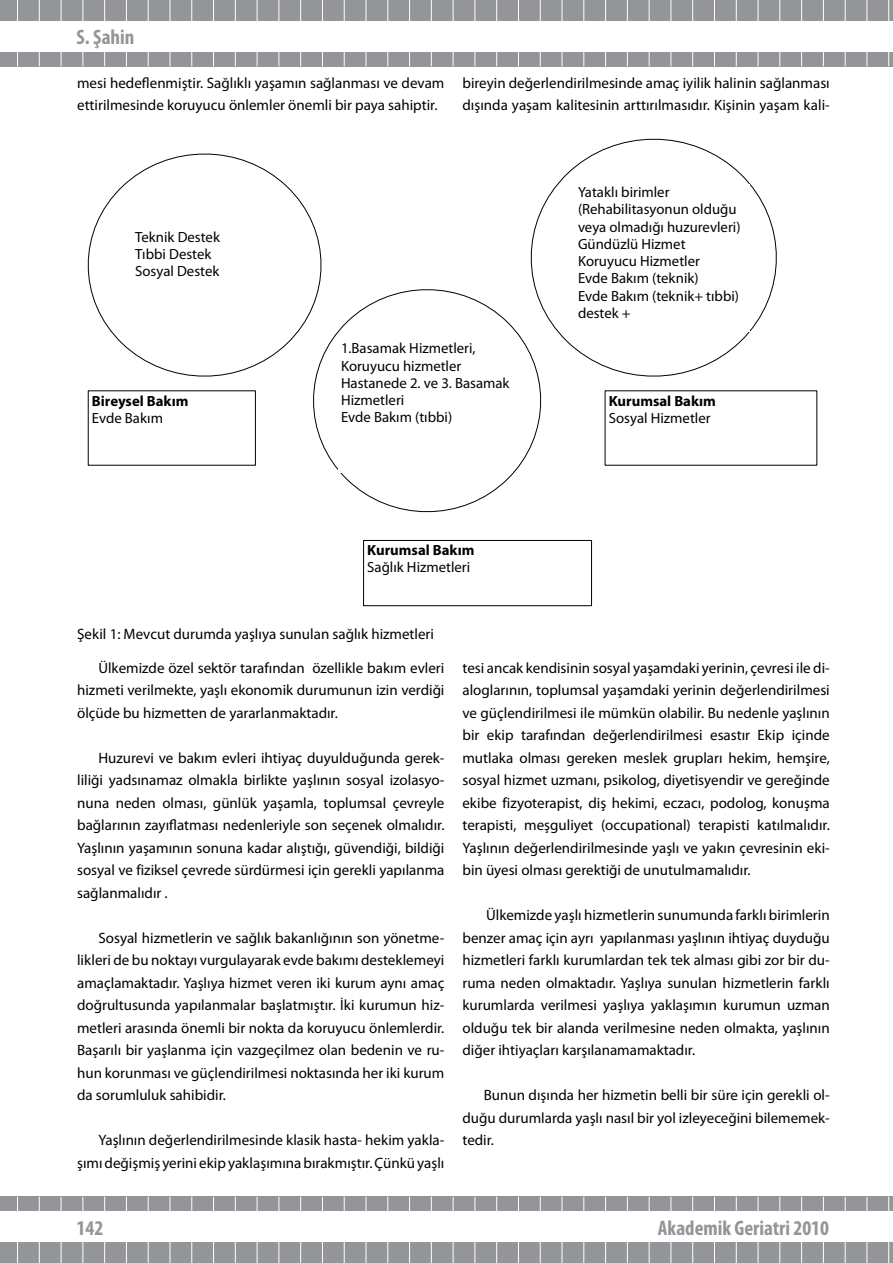
<style>
.page{position:relative;width:893px;height:1263px;background:#fff}
.page>*{position:absolute;margin:0;border:0;box-sizing:border-box;transform-origin:0 0}
.t1{font:700 condensed 21px "Myriad Pro";color:#939598}
.t2{font:15px/22.5px "Myriad Pro";color:#000;text-align:justify}
.t3{font:14.7px/17.2px "Myriad Pro";color:#000}
.t4{font:700 14.7px "Myriad Pro";color:#000}
</style>
<div class="page">
<div style="left:0;top:0;width:893px;height:66px;background:#939598"></div>
<hr style="left:17px;top:0;width:1px;height:66px;background:#fff">
<hr style="left:39px;top:0;width:1px;height:66px;background:#fff">
<hr style="left:61px;top:0;width:1px;height:66px;background:#fff">
<hr style="left:83px;top:0;width:1px;height:66px;background:#fff">
<hr style="left:104px;top:0;width:1px;height:66px;background:#fff">
<hr style="left:126px;top:0;width:1px;height:66px;background:#fff">
<hr style="left:148px;top:0;width:1px;height:66px;background:#fff">
<hr style="left:170px;top:0;width:1px;height:66px;background:#fff">
<hr style="left:191px;top:0;width:1px;height:66px;background:#fff">
<hr style="left:213px;top:0;width:1px;height:66px;background:#fff">
<hr style="left:235px;top:0;width:1px;height:66px;background:#fff">
<hr style="left:257px;top:0;width:1px;height:66px;background:#fff">
<hr style="left:279px;top:0;width:1px;height:66px;background:#fff">
<hr style="left:300px;top:0;width:1px;height:66px;background:#fff">
<hr style="left:322px;top:0;width:1px;height:66px;background:#fff">
<hr style="left:344px;top:0;width:1px;height:66px;background:#fff">
<hr style="left:366px;top:0;width:1px;height:66px;background:#fff">
<hr style="left:388px;top:0;width:1px;height:66px;background:#fff">
<hr style="left:409px;top:0;width:1px;height:66px;background:#fff">
<hr style="left:431px;top:0;width:1px;height:66px;background:#fff">
<hr style="left:453px;top:0;width:1px;height:66px;background:#fff">
<hr style="left:475px;top:0;width:1px;height:66px;background:#fff">
<hr style="left:496px;top:0;width:1px;height:66px;background:#fff">
<hr style="left:518px;top:0;width:1px;height:66px;background:#fff">
<hr style="left:540px;top:0;width:1px;height:66px;background:#fff">
<hr style="left:562px;top:0;width:1px;height:66px;background:#fff">
<hr style="left:584px;top:0;width:1px;height:66px;background:#fff">
<hr style="left:605px;top:0;width:1px;height:66px;background:#fff">
<hr style="left:627px;top:0;width:1px;height:66px;background:#fff">
<hr style="left:649px;top:0;width:1px;height:66px;background:#fff">
<hr style="left:671px;top:0;width:1px;height:66px;background:#fff">
<hr style="left:692px;top:0;width:1px;height:66px;background:#fff">
<hr style="left:714px;top:0;width:1px;height:66px;background:#fff">
<hr style="left:736px;top:0;width:1px;height:66px;background:#fff">
<hr style="left:758px;top:0;width:1px;height:66px;background:#fff">
<hr style="left:780px;top:0;width:1px;height:66px;background:#fff">
<hr style="left:801px;top:0;width:1px;height:66px;background:#fff">
<hr style="left:823px;top:0;width:1px;height:66px;background:#fff">
<hr style="left:845px;top:0;width:1px;height:66px;background:#fff">
<hr style="left:867px;top:0;width:1px;height:66px;background:#fff">
<hr style="left:888px;top:0;width:1px;height:66px;background:#fff">
<div style="left:0;top:21px;width:893px;height:31px;background:#fff"></div>
<div style="left:0;top:1197px;width:893px;height:66px;background:#939598"></div>
<hr style="left:17px;top:1197px;width:1px;height:66px;background:#fff">
<hr style="left:39px;top:1197px;width:1px;height:66px;background:#fff">
<hr style="left:61px;top:1197px;width:1px;height:66px;background:#fff">
<hr style="left:83px;top:1197px;width:1px;height:66px;background:#fff">
<hr style="left:104px;top:1197px;width:1px;height:66px;background:#fff">
<hr style="left:126px;top:1197px;width:1px;height:66px;background:#fff">
<hr style="left:148px;top:1197px;width:1px;height:66px;background:#fff">
<hr style="left:170px;top:1197px;width:1px;height:66px;background:#fff">
<hr style="left:191px;top:1197px;width:1px;height:66px;background:#fff">
<hr style="left:213px;top:1197px;width:1px;height:66px;background:#fff">
<hr style="left:235px;top:1197px;width:1px;height:66px;background:#fff">
<hr style="left:257px;top:1197px;width:1px;height:66px;background:#fff">
<hr style="left:279px;top:1197px;width:1px;height:66px;background:#fff">
<hr style="left:300px;top:1197px;width:1px;height:66px;background:#fff">
<hr style="left:322px;top:1197px;width:1px;height:66px;background:#fff">
<hr style="left:344px;top:1197px;width:1px;height:66px;background:#fff">
<hr style="left:366px;top:1197px;width:1px;height:66px;background:#fff">
<hr style="left:388px;top:1197px;width:1px;height:66px;background:#fff">
<hr style="left:409px;top:1197px;width:1px;height:66px;background:#fff">
<hr style="left:431px;top:1197px;width:1px;height:66px;background:#fff">
<hr style="left:453px;top:1197px;width:1px;height:66px;background:#fff">
<hr style="left:475px;top:1197px;width:1px;height:66px;background:#fff">
<hr style="left:496px;top:1197px;width:1px;height:66px;background:#fff">
<hr style="left:518px;top:1197px;width:1px;height:66px;background:#fff">
<hr style="left:540px;top:1197px;width:1px;height:66px;background:#fff">
<hr style="left:562px;top:1197px;width:1px;height:66px;background:#fff">
<hr style="left:584px;top:1197px;width:1px;height:66px;background:#fff">
<hr style="left:605px;top:1197px;width:1px;height:66px;background:#fff">
<hr style="left:627px;top:1197px;width:1px;height:66px;background:#fff">
<hr style="left:649px;top:1197px;width:1px;height:66px;background:#fff">
<hr style="left:671px;top:1197px;width:1px;height:66px;background:#fff">
<hr style="left:692px;top:1197px;width:1px;height:66px;background:#fff">
<hr style="left:714px;top:1197px;width:1px;height:66px;background:#fff">
<hr style="left:736px;top:1197px;width:1px;height:66px;background:#fff">
<hr style="left:758px;top:1197px;width:1px;height:66px;background:#fff">
<hr style="left:780px;top:1197px;width:1px;height:66px;background:#fff">
<hr style="left:801px;top:1197px;width:1px;height:66px;background:#fff">
<hr style="left:823px;top:1197px;width:1px;height:66px;background:#fff">
<hr style="left:845px;top:1197px;width:1px;height:66px;background:#fff">
<hr style="left:867px;top:1197px;width:1px;height:66px;background:#fff">
<hr style="left:888px;top:1197px;width:1px;height:66px;background:#fff">
<div style="left:0;top:1211px;width:893px;height:31px;background:#fff"></div>
<svg style="left:87px;top:153px;width:235px;height:224px"></svg>
<svg style="left:530px;top:138px;width:247px;height:239px"></svg>
<svg style="left:301px;top:278px;width:251px;height:235px"></svg>
<div style="left:133px;top:228px;width:137px;height:89px;background:#fff"></div>
<div style="left:575px;top:184px;width:175px;height:148px;background:#fff"></div>
<div style="left:339px;top:340px;width:174px;height:133px;background:#fff"></div>
<div style="left:363px;top:540px;width:229px;height:66px;border:1px solid #000"></div>
<h1 class="t1" style="left:77px;top:23px;width:59px">S. Şahin</h1>
<p class="t2" style="left:77px;top:71px;width:369px">mesi hedeflenmiştir. Sağlıklı yaşamın sağlanması ve devam ettirilmesinde koruyucu önlemler önemli bir paya sahiptir.</p>
<p class="t2" style="left:462px;top:71px;width:369px">bireyin değerlendirilmesinde amaç iyilik halinin sağlanması dışında yaşam kalitesinin arttırılmasıdır. Kişinin yaşam kali-</p>
<p class="t3" style="left:135px;top:228px;width:86px">Teknik Destek<br>Tıbbi Destek<br>Sosyal Destek</p>
<p class="t3" style="left:578px;top:184px;width:164px">Yataklı birimler (Rehabilitasyonun olduğu veya olmadığı huzurevleri)<br>Gündüzlü Hizmet<br>Koruyucu Hizmetler<br>Evde Bakım (teknik)<br>Evde Bakım (teknik+ tıbbi) destek +</p>
<p class="t4" style="left:92px;top:392px;width:98px">Bireysel Bakım</p>
<p class="t3" style="left:92px;top:410px;width:73px">Evde Bakım</p>
<p class="t3" style="left:341px;top:340px;width:170px">1.Basamak Hizmetleri,<br>Koruyucu hizmetler<br>Hastanede 2. ve 3. Basamak<br>Hizmetleri<br>Evde Bakım (tıbbi)</p>
<p class="t4" style="left:367px;top:542px;width:109px">Kurumsal Bakım</p>
<p class="t3" style="left:367px;top:559px;width:105px">Sağlık Hizmetleri</p>
<p class="t2" style="left:77px;top:623px;width:358px">Şekil 1: Mevcut durumda yaşlıya sunulan sağlık hizmetleri</p>
<p class="t4" style="left:609px;top:392px;width:109px">Kurumsal Bakım</p>
<p class="t3" style="left:609px;top:410px;width:103px">Sosyal Hizmetler</p>
<p class="t2" style="left:77px;top:656px;width:369px;text-indent:21px">Ülkemizde özel sektör tarafından özellikle bakım evleri hizmeti verilmekte, yaşlı ekonomik durumunun izin verdiği ölçüde bu hizmetten de yararlanmaktadır.</p>
<p class="t2" style="left:77px;top:746px;width:369px;text-indent:21px">Huzurevi ve bakım evleri ihtiyaç duyulduğunda gerek&shy;liliği yadsınamaz olmakla birlikte yaşlının sosyal izolasyo&shy;nuna neden olması, günlük yaşamla, toplumsal çevreyle bağlarının zayıflatması nedenleriyle son seçenek olmalıdır.<br>Yaşlının yaşamının sonuna kadar alıştığı, güvendiği, bildiği sosyal ve fiziksel çevrede sürdürmesi için gerekli yapılanma sağlanmalıdır .</p>
<p class="t2" style="left:77px;top:926px;width:369px;text-indent:21px">Sosyal hizmetlerin ve sağlık bakanlığının son yönetme&shy;likleri de bu noktayı vurgulayarak evde bakımı desteklemeyi amaçlamaktadır. Yaşlıya hizmet veren iki kurum aynı amaç doğrultusunda yapılanmalar başlatmıştır. İki kurumun hiz&shy;metleri arasında önemli bir nokta da koruyucu önlemlerdir.<br>Başarılı bir yaşlanma için vazgeçilmez olan bedenin ve ru&shy;hun korunması ve güçlendirilmesi noktasında her iki kurum da sorumluluk sahibidir.</p>
<p class="t2" style="left:77px;top:1129px;width:369px;text-align:right">Yaşlının değerlendirilmesinde klasik hasta- hekim yakla&shy;şımı değişmiş yerini ekip yaklaşımına bırakmıştır. Çünkü yaşlı</p>
<p class="t2" style="left:462px;top:656px;width:369px">tesi ancak kendisinin sosyal yaşamdaki yerinin, çevresi ile di&shy;aloglarının, toplumsal yaşamdaki yerinin değerlendirilmesi ve güçlendirilmesi ile mümkün olabilir. Bu nedenle yaşlının bir ekip tarafından değerlendirilmesi esastır Ekip içinde mutlaka olması gereken meslek grupları hekim, hemşire, sosyal hizmet uzmanı, psikolog, diyetisyendir ve gereğinde ekibe fizyoterapist, diş hekimi, eczacı, podolog, konuşma terapisti, meşguliyet (occupational) terapisti katılmalıdır.<br>Yaşlının değerlendirilmesinde yaşlı ve yakın çevresinin eki&shy;bin üyesi olması gerektiği de unutulmamalıdır.</p>
<p class="t2" style="left:462px;top:904px;width:369px;text-indent:24px">Ülkemizde yaşlı hizmetlerin sunumunda farklı birimlerin benzer amaç için ayrı yapılanması yaşlının ihtiyaç duyduğu hizmetleri farklı kurumlardan tek tek alması gibi zor bir du&shy;ruma neden olmaktadır. Yaşlıya sunulan hizmetlerin farklı kurumlarda verilmesi yaşlıya yaklaşımın kurumun uzman olduğu tek bir alanda verilmesine neden olmakta, yaşlının diğer ihtiyaçları karşılanamamaktadır.</p>
<p class="t2" style="left:462px;top:1084px;width:369px;text-indent:21px">Bunun dışında her hizmetin belli bir süre için gerekli ol&shy;duğu durumlarda yaşlı nasıl bir yol izleyeceğini bilememek&shy;tedir.</p>
<h1 class="t1" style="left:77px;top:1215px;width:28px">142</h1>
<h1 class="t1" style="left:658px;top:1215px;width:173px">Akademik Geriatri 2010</h1>
</div>
